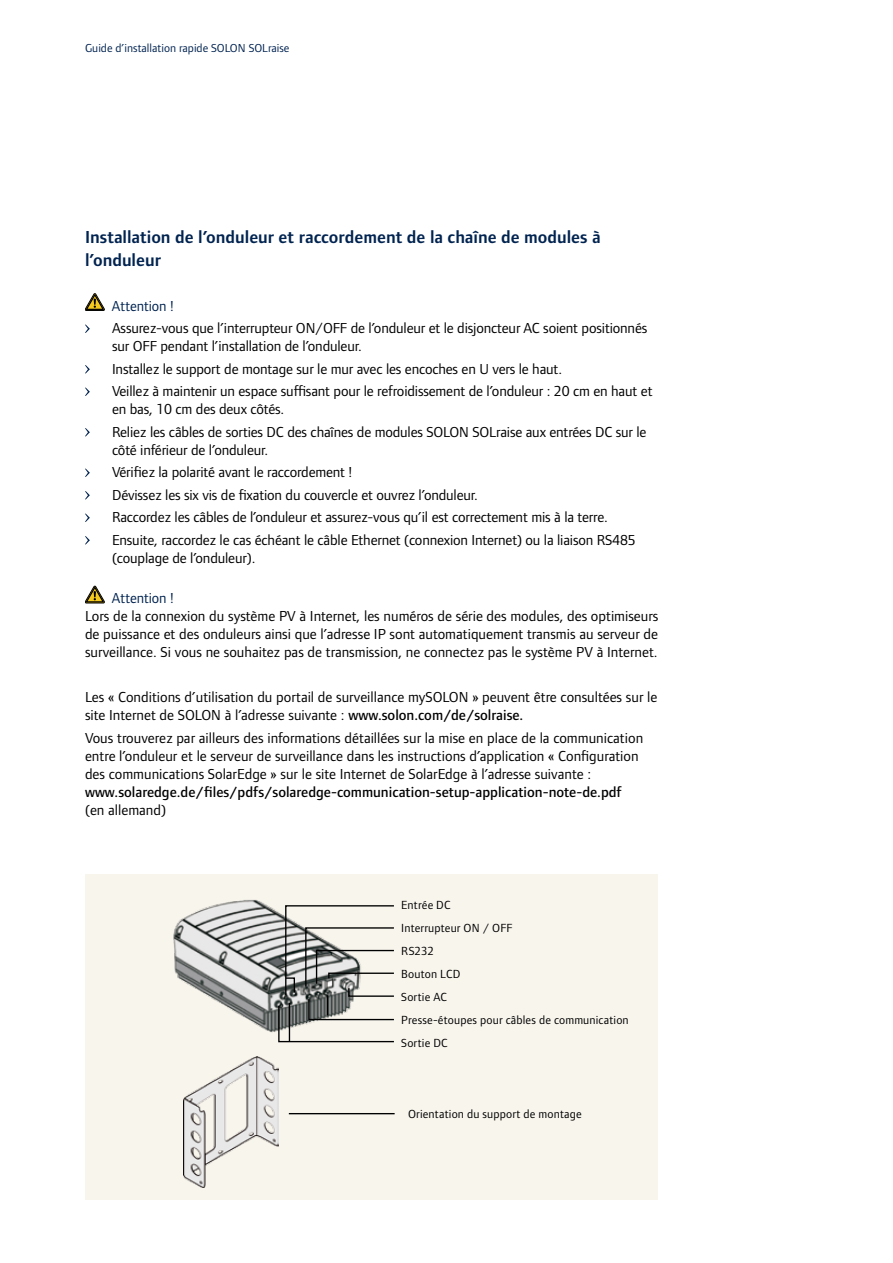
<style>
.page{position:relative;width:893px;height:1263px;background:#fff}
.page>*{position:absolute;margin:0;border:0;box-sizing:border-box;transform-origin:0 0}
.MA-Head-2{font:600 18px/22.5px "Foundry Form Sans OT2";color:#002350}
.MA-Copy-Aufzaehlung{font:15px/18px "Foundry Form Sans OT2";letter-spacing:-.01em;color:#000}
.MA-Copy-Aufzaehlung-2{font:15px/18px "Foundry Form Sans";color:#000}
.MA-Head-2-2{font:15px/18px "Foundry Form Sans OT2";color:#000;text-align:justify}
.MA-Copy-Aufzaehlung-3{font:15px "Foundry Form Sans OT2";letter-spacing:-.005em;color:#002350}
.t1{font:12.15px "Foundry Form Sans OT2";letter-spacing:.015em;color:#000}
.t2{font:12px "Foundry Form Sans OT2";color:#002350}
.s1{font-family:"Foundry Form Sans OT2";font-weight:500}
</style>
<div class="page">
<svg style="left:85px;top:294px;width:19px;height:17px"></svg>
<svg style="left:85px;top:324px;width:5px;height:9px"></svg>
<svg style="left:85px;top:365px;width:5px;height:9px"></svg>
<svg style="left:85px;top:387px;width:5px;height:9px"></svg>
<svg style="left:85px;top:428px;width:5px;height:9px"></svg>
<svg style="left:85px;top:468px;width:5px;height:9px"></svg>
<svg style="left:85px;top:491px;width:5px;height:9px"></svg>
<svg style="left:85px;top:513px;width:5px;height:9px"></svg>
<svg style="left:85px;top:536px;width:5px;height:9px"></svg>
<svg style="left:85px;top:586px;width:19px;height:17px"></svg>
<div style="left:85px;top:874px;width:572px;height:325px;background:#f8f5ed"></div>
<img style="left:173px;top:900px;width:104px;height:133px">
<svg style="left:277px;top:905px;width:117px;height:138px"></svg>
<img style="left:184px;top:1056px;width:94px;height:131px">
<hr style="left:289px;top:1113px;width:106px;height:1px;background:#000">
<p class="t2" style="left:85px;top:39px;width:206px">Guide d’installation rapide SOLON SOLraise</p>
<p class="MA-Head-2" style="left:85px;top:225px;width:517px">Installation de l’onduleur et raccordement de la chaîne de modules à l’onduleur</p>
<p class="MA-Copy-Aufzaehlung-3" style="left:112px;top:295px;width:63px">Attention !</p>
<p class="MA-Copy-Aufzaehlung" style="left:112px;top:318px;width:537px">Assurez-vous que l’interrupteur ON/OFF de l’onduleur et le disjoncteur AC soient positionnés sur OFF pendant l’installation de l’onduleur.</p>
<p class="MA-Copy-Aufzaehlung" style="left:112px;top:359px;width:452px">Installez le support de montage sur le mur avec les encoches en U vers le haut.</p>
<p class="MA-Copy-Aufzaehlung" style="left:112px;top:381px;width:542px">Veillez à maintenir un espace suffisant pour le refroidissement de l’onduleur : 20 cm en haut et en bas, 10 cm des deux côtés.</p>
<p class="MA-Copy-Aufzaehlung" style="left:112px;top:422px;width:536px">Reliez les câbles de sorties DC des chaînes de modules SOLON SOLraise aux entrées DC sur le côté inférieur de l’onduleur.</p>
<p class="MA-Copy-Aufzaehlung" style="left:112px;top:462px;width:242px">Vérifiez la polarité avant le raccordement !</p>
<p class="MA-Copy-Aufzaehlung" style="left:112px;top:485px;width:367px">Dévissez les six vis de fixation du couvercle et ouvrez l’onduleur.</p>
<p class="MA-Copy-Aufzaehlung" style="left:112px;top:507px;width:497px">Raccordez les câbles de l’onduleur et assurez-vous qu’il est correctement mis à la terre.</p>
<p class="MA-Copy-Aufzaehlung" style="left:112px;top:530px;width:525px">Ensuite, raccordez le cas échéant le câble Ethernet (connexion Internet) ou la liaison RS485 (couplage de l’onduleur).</p>
<p class="MA-Copy-Aufzaehlung-3" style="left:112px;top:587px;width:63px">Attention !</p>
<p class="MA-Head-2-2" style="left:85px;top:606px;width:575px">Lors de la connexion du système PV à Internet, les numéros de série des modules, des optimiseurs de puissance et des onduleurs ainsi que l’adresse IP sont automatiquement transmis au serveur de surveillance. Si vous ne souhaitez pas de transmission, ne connectez pas le système PV à Internet.</p>
<p class="MA-Copy-Aufzaehlung-2" style="left:85px;top:688px;width:574px">Les « Conditions d’utilisation du portail de surveillance mySOLON » peuvent être consultées sur le site Internet de SOLON à l’adresse suivante : <span class="s1">www.solon.com/de/solraise.</span></p>
<p class="MA-Copy-Aufzaehlung-2" style="left:85px;top:728px;width:560px">Vous trouverez par ailleurs des informations détaillées sur la mise en place de la communication entre l’onduleur et le serveur de surveillance dans les instructions d’application « Configuration des communications SolarEdge » sur le site Internet de SolarEdge à l’adresse suivante : <span class="s1">www.solaredge.de/files/pdfs/solaredge-communication-setup-application-note-de.pdf </span>(en allemand)</p>
<p class="t1" style="left:401px;top:896px;width:51px">Entrée DC</p>
<p class="t1" style="left:401px;top:919px;width:113px">Interrupteur ON / OFF</p>
<p class="t1" style="left:401px;top:942px;width:34px">RS232</p>
<p class="t1" style="left:401px;top:965px;width:61px">Bouton LCD</p>
<p class="t1" style="left:401px;top:988px;width:47px">Sortie AC</p>
<p class="t1" style="left:401px;top:1011px;width:229px">Presse-étoupes pour câbles de communication</p>
<p class="t1" style="left:401px;top:1034px;width:48px">Sortie DC</p>
<p class="t1" style="left:408px;top:1105px;width:175px">Orientation du support de montage</p>
</div>
